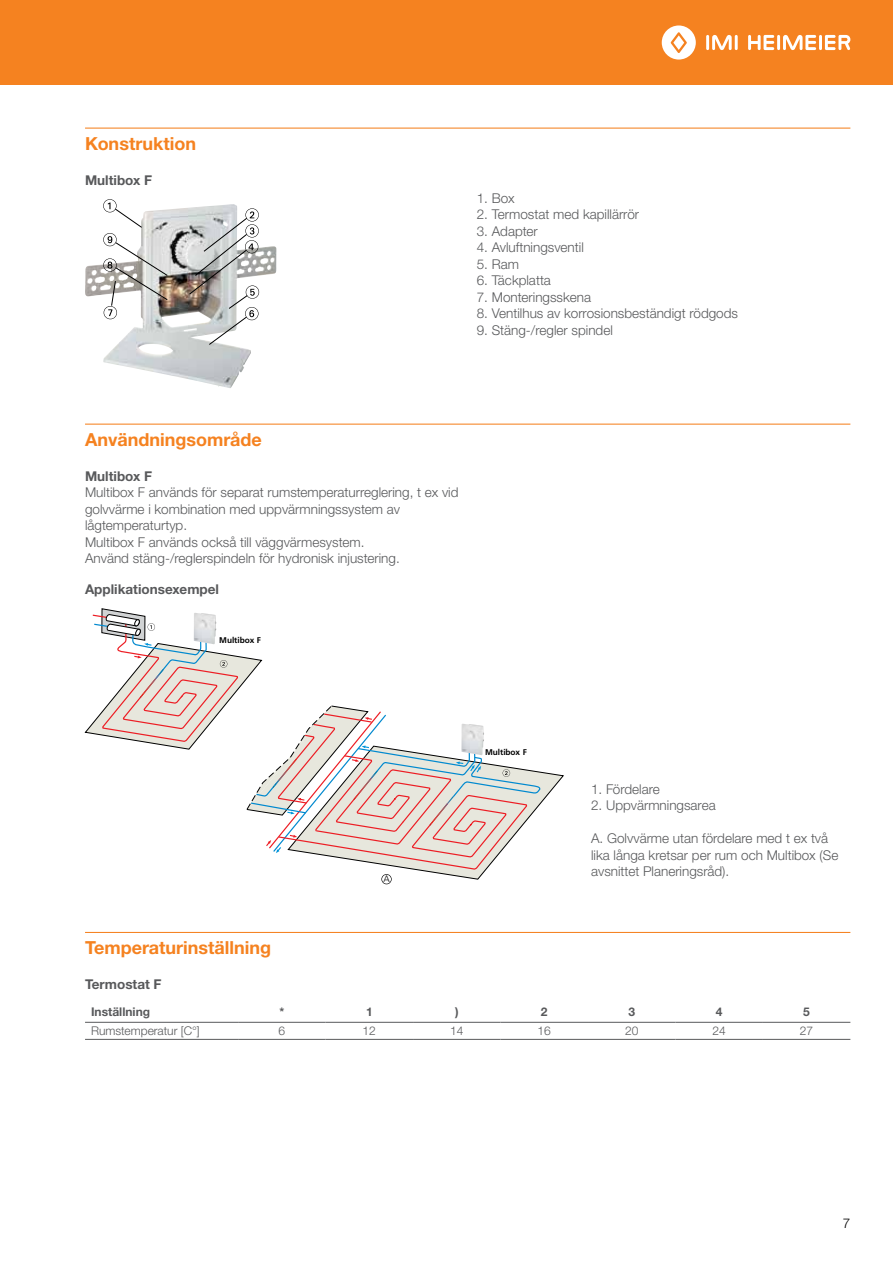
<style>
.page{position:relative;width:893px;height:1263px;background:#fff}
.page>*{position:absolute;margin:0;border:0;box-sizing:border-box;transform-origin:0 0}
.t1{font:700 18px "Helvetica Neue LTW1 G";color:#f58220}
.t2{font:300 13.5px/16.5px "Helvetica Neue LTW1 G";color:#58595b}
.t3{font:700 13.5px "Helvetica Neue LTW1 G";color:#58595b}
.t4{font:300 13.5px "Helvetica Neue LTW1 G";color:#000}
.t5{font:300 12px "Helvetica Neue LTW1 G";color:#58595b}
.t6{font:700 12px "Helvetica Neue LTW1 G";color:#58595b}
.t7{font:300 9.45px "Frutiger";color:#000}
.t8{font:700 8.25px "Frutiger";letter-spacing:-.005em;color:#000}
</style>
<div class="page">
<div style="left:0;top:0;width:893px;height:85px;background:#f58220"></div>
<hr style="left:706px;top:35px;width:3px;height:15px;background:#fff">
<hr style="left:735px;top:35px;width:3px;height:15px;background:#fff">
<svg style="left:712px;top:35px;width:20px;height:15px"></svg>
<svg style="left:662px;top:25px;width:34px;height:35px"></svg>
<hr style="left:777px;top:35px;width:3px;height:15px;background:#fff">
<svg style="left:748px;top:35px;width:26px;height:15px"></svg>
<hr style="left:819px;top:35px;width:3px;height:15px;background:#fff">
<svg style="left:783px;top:35px;width:33px;height:15px"></svg>
<svg style="left:825px;top:35px;width:25px;height:15px"></svg>
<hr style="left:85px;top:128px;width:765px;height:1px;background:#f58220">
<hr style="left:85px;top:424px;width:765px;height:1px;background:#f58220">
<hr style="left:85px;top:932px;width:765px;height:1px;background:#f58220">
<hr style="left:85px;top:1022px;width:153px;height:1px;background:#58595b">
<hr style="left:85px;top:1039px;width:153px;height:1px;background:#58595b">
<hr style="left:238px;top:1022px;width:88px;height:1px;background:#58595b">
<hr style="left:238px;top:1039px;width:88px;height:1px;background:#58595b">
<hr style="left:326px;top:1022px;width:87px;height:1px;background:#58595b">
<hr style="left:326px;top:1039px;width:87px;height:1px;background:#58595b">
<hr style="left:413px;top:1022px;width:87px;height:1px;background:#58595b">
<hr style="left:413px;top:1039px;width:87px;height:1px;background:#58595b">
<hr style="left:500px;top:1022px;width:88px;height:1px;background:#58595b">
<hr style="left:500px;top:1039px;width:88px;height:1px;background:#58595b">
<hr style="left:588px;top:1022px;width:87px;height:1px;background:#58595b">
<hr style="left:588px;top:1039px;width:87px;height:1px;background:#58595b">
<hr style="left:675px;top:1022px;width:88px;height:1px;background:#58595b">
<hr style="left:675px;top:1039px;width:88px;height:1px;background:#58595b">
<hr style="left:763px;top:1022px;width:87px;height:1px;background:#58595b">
<hr style="left:763px;top:1039px;width:87px;height:1px;background:#58595b">
<img style="left:85px;top:204px;width:192px;height:184px">
<svg style="left:103px;top:199px;width:65px;height:120px"></svg>
<svg style="left:188px;top:208px;width:71px;height:138px"></svg>
<svg style="left:85px;top:608px;width:479px;height:276px"></svg>
<h1 class="t1" style="left:85px;top:132px;width:112px">Konstruktion</h1>
<p class="t3" style="left:85px;top:172px;width:69px">Multibox F</p>
<p class="t2" style="left:477px;top:190px;width:39px">1. Box</p>
<p class="t2" style="left:477px;top:206px;width:164px">2. Termostat med kapillärrör</p>
<p class="t2" style="left:477px;top:223px;width:63px">3. Adapter</p>
<p class="t2" style="left:477px;top:239px;width:109px">4. Avluftningsventil</p>
<p class="t2" style="left:477px;top:256px;width:44px">5. Ram</p>
<p class="t2" style="left:477px;top:272px;width:76px">6. Täckplatta</p>
<p class="t2" style="left:477px;top:289px;width:116px">7. Monteringsskena</p>
<p class="t2" style="left:477px;top:305px;width:263px">8. Ventilhus av korrosionsbeständigt rödgods</p>
<p class="t2" style="left:477px;top:322px;width:138px">9. Stäng-/regler spindel</p>
<h1 class="t1" style="left:85px;top:428px;width:178px">Användningsområde</h1>
<p class="t3" style="left:85px;top:468px;width:69px">Multibox F</p>
<p class="t2" style="left:85px;top:484px;width:375px">Multibox F används för separat rumstemperaturreglering, t ex vid golvvärme i kombination med uppvärmningssystem av lågtemperaturtyp.<br>Multibox F används också till väggvärmesystem.<br>Använd stäng-/reglerspindeln för hydronisk injustering.</p>
<p class="t3" style="left:85px;top:581px;width:136px">Applikationsexempel</p>
<p class="t8" style="left:219px;top:635px;width:43px">Multibox F</p>
<p class="t7" style="left:384px;top:873px;width:8px">A</p>
<p class="t8" style="left:485px;top:747px;width:43px">Multibox F</p>
<p class="t2" style="left:591px;top:780px;width:70px">1. Fördelare</p>
<p class="t2" style="left:591px;top:797px;width:126px">2. Uppvärmningsarea</p>
<p class="t2" style="left:591px;top:830px;width:249px">A. Golvvärme utan fördelare med t ex två lika långa kretsar per rum och Multibox (Se avsnittet Planeringsråd).</p>
<h1 class="t1" style="left:85px;top:937px;width:188px">Temperaturinställning</h1>
<p class="t3" style="left:85px;top:976px;width:78px">Termostat F</p>
<p class="t6" style="left:91px;top:1004px;width:61px">Inställning</p>
<p class="t6" style="left:279px;top:1004px;width:6px">*</p>
<p class="t6" style="left:366px;top:1004px;width:8px">1</p>
<p class="t6" style="left:455px;top:1004px;width:5px">)</p>
<p class="t6" style="left:541px;top:1004px;width:8px">2</p>
<p class="t6" style="left:628px;top:1004px;width:8px">3</p>
<p class="t6" style="left:716px;top:1004px;width:8px">4</p>
<p class="t6" style="left:803px;top:1004px;width:8px">5</p>
<p class="t5" style="left:91px;top:1023px;width:110px">Rumstemperatur [C°]</p>
<p class="t5" style="left:278px;top:1023px;width:8px">6</p>
<p class="t5" style="left:363px;top:1023px;width:15px">12</p>
<p class="t5" style="left:450px;top:1023px;width:15px">14</p>
<p class="t5" style="left:538px;top:1023px;width:15px">16</p>
<p class="t5" style="left:625px;top:1023px;width:15px">20</p>
<p class="t5" style="left:712px;top:1023px;width:15px">24</p>
<p class="t5" style="left:800px;top:1023px;width:15px">27</p>
<p class="t4" style="left:843px;top:1215px;width:9px">7</p>
</div>
